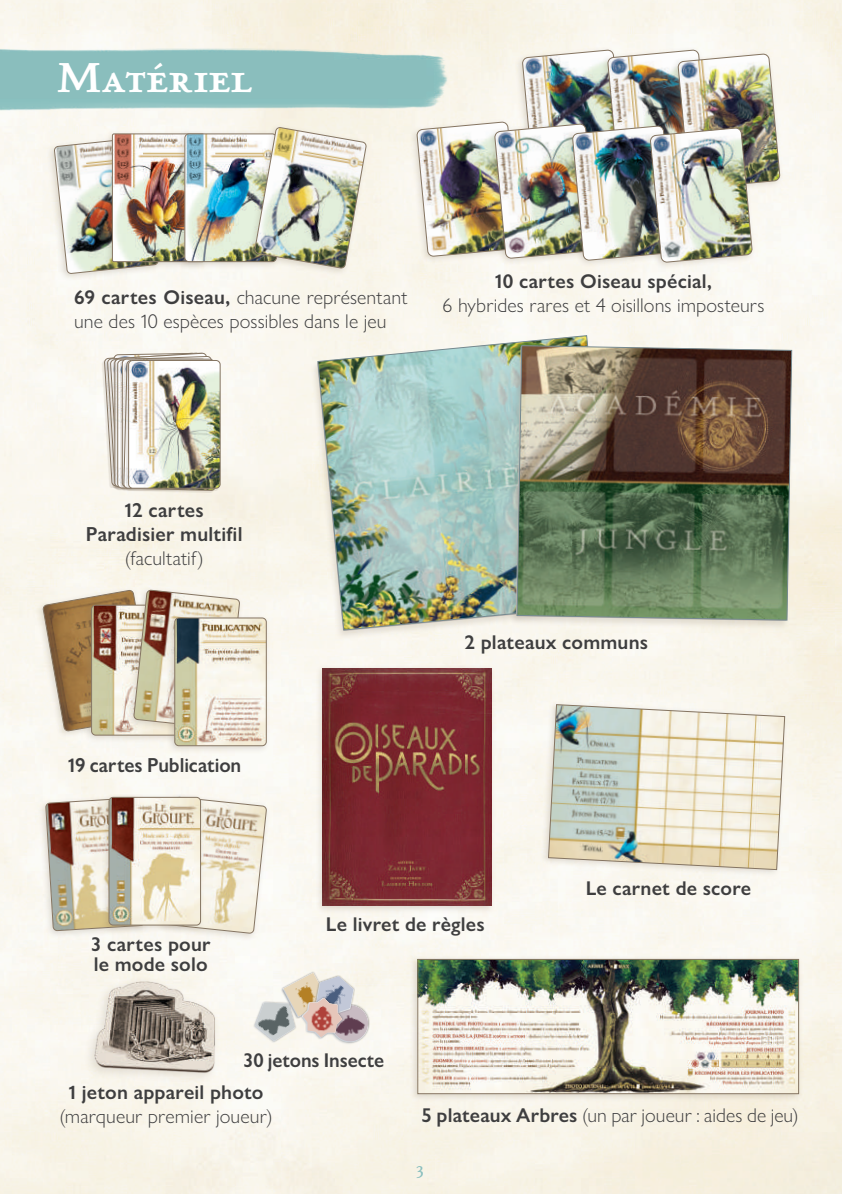
<style>
.page{position:relative;width:842px;height:1194px;background:#fff}
.page>*{position:absolute;margin:0;border:0;box-sizing:border-box;transform-origin:0 0}
.t1{font:700 44px "P22 Stickley Pro Text";letter-spacing:-.005em;color:#fff}
.t2{font:600 20.4px/24px "Gill Sans Nova";letter-spacing:.005em;color:#3e3e3f;text-align:center}
.t3{font:600 20.4px "Gill Sans Nova";letter-spacing:.005em;color:#3e3e3f;scale:.96 1}
.t4{font:300 20px/24px "Gill Sans Nova";letter-spacing:.005em;color:#3e3e3f;text-align:center}
.t5{font:600 20px/20px "Gill Sans Nova";letter-spacing:.01em;color:#3e3e3f}
.t6{font:20px "P22 Stickley Pro Text";color:#8abfbe}
.s1{font-weight:600}
.s2{font-family:"Acumin Variable Concept";font-weight:400}
.s3{font-family:"Acumin Variable Concept";font-weight:400;font-size:20.4px}
</style>
<div class="page">
<div style="left:46px;top:134px;width:116px;height:147px;background:#faf7f0"></div>
<img style="left:54px;top:141px;width:76px;height:133px">
<div style="left:104px;top:130px;width:104px;height:140px;background:#857562;opacity:.25"></div>
<img style="left:114px;top:136px;width:62px;height:124px">
<div style="left:112px;top:134px;width:92px;height:128px;border:1px solid #857562;border-radius:2px"></div>
<div style="left:176px;top:130px;width:104px;height:140px;background:#857562;opacity:.25"></div>
<img style="left:185px;top:134px;width:61px;height:128px">
<div style="left:185px;top:134px;width:91px;height:128px;border:1px solid #857562;border-radius:4px"></div>
<div style="left:246px;top:123px;width:124px;height:153px;background:#857562;opacity:.25"></div>
<img style="left:254px;top:127px;width:112px;height:142px">
<div style="left:35px;top:586px;width:123px;height:153px;background:#f9f7ef"></div>
<div style="left:316px;top:639px;width:296px;height:12px;background:#faf7ef"></div>
<div style="left:309px;top:335px;width:305px;height:304px;background:#f9f6ec"></div>
<img style="left:317px;top:335px;width:271px;height:295px">
<div style="left:508px;top:345px;width:286px;height:285px;background:#857562;opacity:.2"></div>
<img style="left:516px;top:345px;width:275px;height:275px">
<div style="left:314px;top:664px;width:181px;height:250px;background:#857562;opacity:.25"></div>
<img style="left:323px;top:668px;width:168px;height:237px">
<div style="left:540px;top:700px;width:248px;height:177px;background:#f9f7ef"></div>
<svg style="left:548px;top:704px;width:236px;height:166px"></svg>
<div style="left:329px;top:1005px;width:40px;height:40px;background:#304966;opacity:.25"></div>
<div style="left:281px;top:971px;width:48px;height:48px;background:#faf8f0"></div>
<div style="left:280px;top:972px;width:48px;height:47px;background:#304966;opacity:.25"></div>
<div style="left:254px;top:1001px;width:42px;height:41px;background:#f9f8f3"></div>
<div style="left:252px;top:1002px;width:43px;height:41px;background:#faf8f2"></div>
<svg style="left:255px;top:973px;width:114px;height:70px"></svg>
<img style="left:256px;top:1004px;width:38px;height:34px">
<div style="left:102px;top:354px;width:100px;height:134px;background:#857562;opacity:.15"></div>
<svg style="left:104px;top:332px;width:115px;height:172px"></svg>
<div style="left:126px;top:362px;width:93px;height:129px;background:#857562;opacity:.15"></div>
<img style="left:128px;top:360px;width:92px;height:128px">
<div style="left:128px;top:360px;width:92px;height:128px;border:1px solid #857562;border-radius:4px"></div>
<div style="left:155px;top:793px;width:115px;height:148px;background:#857562;opacity:.25"></div>
<svg style="left:204px;top:797px;width:62px;height:136px;background:#e9e2d0"></svg>
<div style="left:38px;top:794px;width:110px;height:145px;background:#857562;opacity:.25"></div>
<img style="left:46px;top:798px;width:55px;height:133px">
<div style="left:101px;top:793px;width:103px;height:140px;background:#857562;opacity:.25"></div>
<img style="left:109px;top:797px;width:91px;height:128px">
<div style="left:109px;top:797px;width:91px;height:128px;border:1px solid #857562;border-radius:4px"></div>
<div style="left:514px;top:46px;width:114px;height:146px;background:#f9f6eb"></div>
<div style="left:599px;top:46px;width:114px;height:146px;background:#faf8f2"></div>
<div style="left:669px;top:50px;width:114px;height:146px;background:#faf7f0"></div>
<div style="left:409px;top:118px;width:113px;height:146px;background:#f9f6ed"></div>
<div style="left:564px;top:122px;width:114px;height:146px;background:#f9f6ed"></div>
<div style="left:642px;top:124px;width:113px;height:146px;background:#857562;opacity:.25"></div>
<img style="left:416px;top:50px;width:363px;height:212px">
<div style="left:409px;top:955px;width:393px;height:147px;background:#857562;opacity:.25"></div>
<img style="left:419px;top:961px;width:377px;height:131px">
<div style="left:417px;top:959px;width:381px;height:135px;border:1px solid #857562"></div>
<div style="left:83px;top:601px;width:106px;height:142px;background:#857562;opacity:.25"></div>
<div style="left:126px;top:586px;width:117px;height:151px;background:#857562;opacity:.25"></div>
<svg style="left:43px;top:590px;width:197px;height:141px"></svg>
<div style="left:166px;top:614px;width:104px;height:140px;background:#857562;opacity:.25"></div>
<img style="left:175px;top:618px;width:91px;height:128px">
<div style="left:174px;top:618px;width:92px;height:128px;border:1px solid #857562;border-radius:4px"></div>
<img style="left:82px;top:977px;width:139px;height:107px">
<svg style="left:838px;top:1190px;width:4px;height:4px"></svg>
<h1 class="t1" style="left:57px;top:51px;width:198px">Matériel</h1>
<p class="t4" style="left:74px;top:285px;width:334px;text-align:left"><span class="s1">69 cartes Oiseau,</span> chacune représentant une des <span class="s2">1</span>0 espèces possibles dans le jeu</p>
<p class="t4" style="left:442px;top:269px;width:323px"><span class="s3">1</span><span class="s1">0 cartes Oiseau spécial,<br></span>6 hybrides rares et 4 oisillons imposteurs</p>
<p class="t2" style="left:86px;top:498px;width:158px"><span class="s2">1</span>2 cartes<br>Paradisier multifil</p>
<p class="t4" style="left:125px;top:546px;width:80px">(facultatif)</p>
<p class="t3" style="left:68px;top:752px;width:182px"><span class="s2">1</span>9 cartes Publication</p>
<p class="t5" style="left:464px;top:632px;width:185px">2 plateaux communs</p>
<p class="t5" style="left:585px;top:878px;width:167px">Le carnet de score</p>
<p class="t5" style="left:91px;top:934px;width:121px">3 cartes pour le mode solo</p>
<p class="t5" style="left:326px;top:914px;width:160px">Le livret de règles</p>
<p class="t5" style="left:243px;top:1050px;width:142px">30 jetons Insecte</p>
<p class="t4" style="left:59px;top:1079px;width:214px"><span class="s2">1</span> <span class="s1">jeton appareil photo </span>(marqueur premier joueur)</p>
<p class="t4" style="left:421px;top:1103px;width:378px"><span class="s1">5 plateaux Arbres</span> (un par joueur : aides de jeu)</p>
<p class="t6" style="left:416px;top:1156px;width:10px">3</p>
</div>
